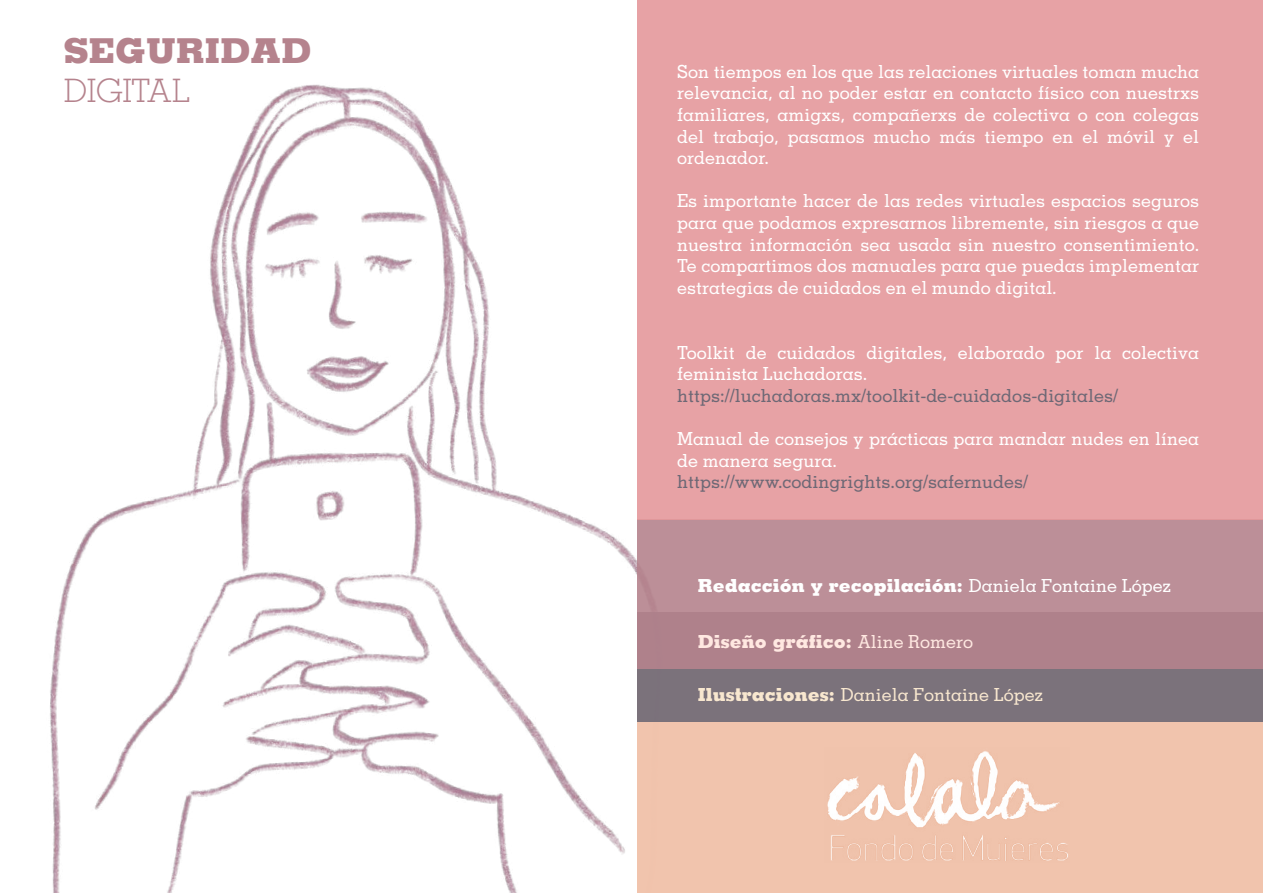
<style>
.page{position:relative;width:1263px;height:893px;background:#fff}
.page>*{position:absolute;margin:0;border:0;box-sizing:border-box;transform-origin:0 0}
.t1{font:800 34.35px "Memphis";color:#b5838d}
.t2{font:300 32.25px "Memphis";color:#b5838d}
.t3{font:500 18px/21.6px "Memphis";color:#fff;text-align:justify}
.t4{font:500 18px "Memphis";color:#6d6875}
.t5{font:800 18px "Memphis";color:#fff}
.t6{font:500 18px "Memphis";color:#f8e7cf}
.t7{font:800 18px "Memphis";color:#ffe8e1}
.s1{font-weight:500}
.s2{font-weight:800}
</style>
<div class="page">
<img style="left:50px;top:84px;width:587px;height:809px">
<div style="left:637px;top:668px;width:626px;height:225px;background:#f1c4ad"></div>
<div style="left:637px;top:612px;width:626px;height:109px;background:#7b727b"></div>
<div style="left:637px;top:519px;width:626px;height:150px;background:linear-gradient(to right,#b78a93,#b78a93)"></div>
<div style="left:637px;top:0;width:626px;height:519px;background:#e7a2a5"></div>
<img style="left:827px;top:751px;width:241px;height:110px">
<h1 class="t1" style="left:64px;top:29px;width:249px">SEGURIDAD</h1>
<h2 class="t2" style="left:64px;top:71px;width:128px">DIGITAL</h2>
<p class="t3" style="left:677px;top:60px;width:523px">Son tiempos en los que las relaciones virtuales toman mucha relevancia, al no poder estar en contacto físico con nuestrxs familiares, amigxs, compañerxs de colectiva o con colegas del trabajo, pasamos mucho más tiempo en el móvil y el ordenador.</p>
<p class="t3" style="left:677px;top:190px;width:523px">Es importante hacer de las redes virtuales espacios seguros para que podamos expresarnos libremente, sin riesgos a que nuestra información sea usada sin nuestro consentimiento.<br>Te compartimos dos manuales para que puedas implementar estrategias de cuidados en el mundo digital.</p>
<p class="t3" style="left:677px;top:341px;width:523px">Toolkit de cuidados digitales, elaborado por la colectiva feminista Luchadoras.</p>
<p class="t4" style="left:677px;top:384px;width:442px">https://luchadoras.mx/toolkit-de-cuidados-digitales/</p>
<p class="t3" style="left:677px;top:427px;width:523px">Manual de consejos y prácticas para mandar nudes en línea de manera segura.</p>
<p class="t4" style="left:677px;top:471px;width:352px">https://www.codingrights.org/safernudes/</p>
<p class="t5" style="left:698px;top:574px;width:474px">Redacción y recopilación: <span class="s1">Daniela Fontaine López</span></p>
<p class="t7" style="left:698px;top:630px;width:277px">Diseño gráfico: <span class="s1">Aline Romero</span></p>
<p class="t6" style="left:698px;top:683px;width:346px"><span class="s2">Ilustraciones:</span> Daniela Fontaine López</p>
</div>
